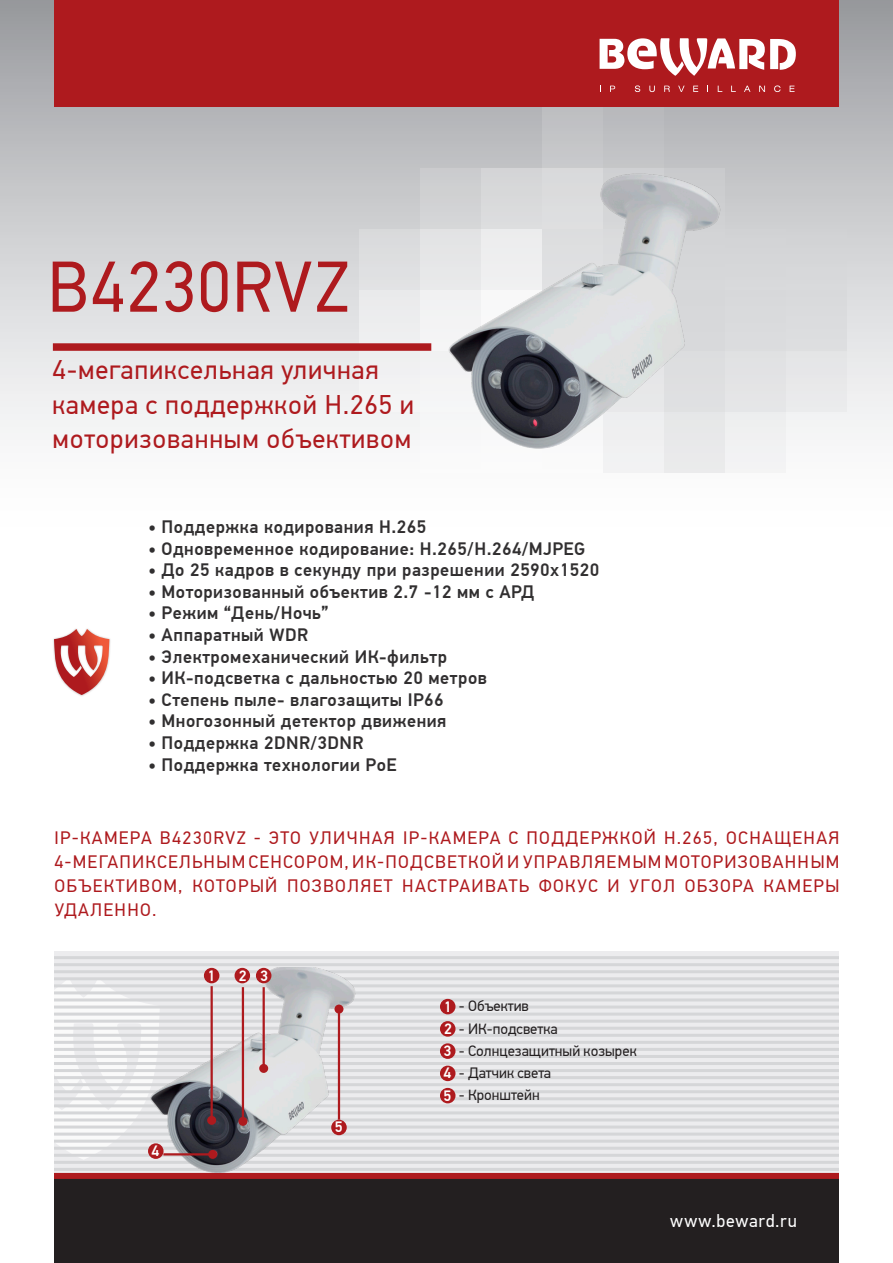
<style>
.page{position:relative;width:893px;height:1263px;background:#fff}
.page>*{position:absolute;margin:0;border:0;box-sizing:border-box;transform-origin:0 0}
.t1{font:72px "PF Din Text Pro";letter-spacing:.025em;color:#ae1a1e;scale:.95 1}
.t2{font:27px/34.5px "PF Din Text Pro";letter-spacing:.03em;color:#ae1a1e}
.t3{font:500 18px "PF Din Text Pro";letter-spacing:.03em;color:#312f30}
.t4{font:18px/24px "PF Din Text Pro";letter-spacing:.075em;color:#ae1a1e;text-align:justify}
.t5{font:18px "PF Din Text Pro";letter-spacing:.04em;color:#fff}
.t6{font:15px/22.2px "PF Din Text Pro";color:#231f20}
.t7{font:500 15px "PF Din Text Pro";color:#fff}
.s1{font-weight:500;color:#fff}
</style>
<div class="page">
<div style="left:54px;top:951px;width:785px;height:222px;background:#ececee"></div>
<svg style="left:54px;top:981px;width:96px;height:178px"></svg>
<hr style="left:54px;top:956px;width:785px;height:3px;background:#d5d6d8">
<hr style="left:54px;top:963px;width:785px;height:3px;background:#d5d6d8">
<hr style="left:54px;top:970px;width:785px;height:3px;background:#d5d6d8">
<hr style="left:54px;top:977px;width:785px;height:3px;background:#d5d6d8">
<hr style="left:54px;top:984px;width:785px;height:3px;background:#d5d6d8">
<hr style="left:54px;top:991px;width:785px;height:3px;background:#d5d6d8">
<hr style="left:54px;top:998px;width:785px;height:3px;background:#d5d6d8">
<hr style="left:54px;top:1005px;width:785px;height:3px;background:#d5d6d8">
<hr style="left:54px;top:1012px;width:785px;height:3px;background:#d5d6d8">
<hr style="left:54px;top:1020px;width:785px;height:3px;background:#d5d6d8">
<hr style="left:54px;top:1027px;width:785px;height:3px;background:#d5d6d8">
<hr style="left:54px;top:1034px;width:785px;height:3px;background:#d5d6d8">
<hr style="left:54px;top:1041px;width:785px;height:3px;background:#d5d6d8">
<hr style="left:54px;top:1048px;width:785px;height:3px;background:#d5d6d8">
<hr style="left:54px;top:1055px;width:785px;height:3px;background:#d5d6d8">
<hr style="left:54px;top:1062px;width:785px;height:3px;background:#d5d6d8">
<hr style="left:54px;top:1069px;width:785px;height:3px;background:#d5d6d8">
<hr style="left:54px;top:1076px;width:785px;height:3px;background:#d5d6d8">
<hr style="left:54px;top:1083px;width:785px;height:3px;background:#d5d6d8">
<hr style="left:54px;top:1090px;width:785px;height:3px;background:#d5d6d8">
<hr style="left:54px;top:1097px;width:785px;height:3px;background:#d5d6d8">
<hr style="left:54px;top:1104px;width:785px;height:3px;background:#d5d6d8">
<hr style="left:54px;top:1111px;width:785px;height:3px;background:#d5d6d8">
<hr style="left:54px;top:1118px;width:785px;height:3px;background:#d5d6d8">
<hr style="left:54px;top:1125px;width:785px;height:3px;background:#d5d6d8">
<hr style="left:54px;top:1132px;width:785px;height:3px;background:#d5d6d8">
<hr style="left:54px;top:1140px;width:785px;height:3px;background:#d5d6d8">
<hr style="left:54px;top:1147px;width:785px;height:3px;background:#d5d6d8">
<hr style="left:54px;top:1154px;width:785px;height:3px;background:#d5d6d8">
<hr style="left:54px;top:1161px;width:785px;height:3px;background:#d5d6d8">
<hr style="left:54px;top:1168px;width:785px;height:3px;background:#d5d6d8">
<svg style="left:0;top:0;width:893px;height:433px;background:#ceced1"></svg>
<div style="left:542px;top:107px;width:61px;height:61px;background:#c3c4c6"></div>
<div style="left:603px;top:107px;width:61px;height:61px;background:#bebfc2"></div>
<div style="left:54px;top:0;width:785px;height:106px;background:#ae1a1e"></div>
<div style="left:420px;top:168px;width:61px;height:61px;background:#d0d1d2"></div>
<div style="left:481px;top:168px;width:61px;height:61px;background:#d4d4d6"></div>
<div style="left:359px;top:229px;width:61px;height:61px;background:#dddedf"></div>
<div style="left:420px;top:229px;width:61px;height:61px;background:#e5e6e7"></div>
<div style="left:359px;top:290px;width:61px;height:61px;background:#ecedee"></div>
<div style="left:420px;top:290px;width:61px;height:61px;background:#f3f3f4"></div>
<div style="left:359px;top:351px;width:61px;height:61px;background:#f2f2f3"></div>
<div style="left:420px;top:351px;width:61px;height:61px;background:#f4f4f4"></div>
<div style="left:420px;top:412px;width:61px;height:61px;background:#fff"></div>
<div style="left:54px;top:1179px;width:785px;height:84px;background:#231f20"></div>
<svg style="left:610px;top:86px;width:5px;height:6px"></svg>
<svg style="left:635px;top:85px;width:5px;height:7px"></svg>
<svg style="left:649px;top:86px;width:6px;height:6px"></svg>
<svg style="left:664px;top:86px;width:6px;height:6px"></svg>
<svg style="left:678px;top:86px;width:7px;height:6px"></svg>
<svg style="left:693px;top:86px;width:5px;height:6px"></svg>
<svg style="left:731px;top:86px;width:5px;height:6px"></svg>
<svg style="left:744px;top:86px;width:6px;height:6px"></svg>
<svg style="left:759px;top:86px;width:6px;height:6px"></svg>
<svg style="left:774px;top:85px;width:7px;height:7px"></svg>
<svg style="left:790px;top:86px;width:4px;height:6px"></svg>
<svg style="left:600px;top:38px;width:196px;height:38px"></svg>
<div style="left:542px;top:168px;width:61px;height:61px;background:#d5d6d8"></div>
<div style="left:603px;top:412px;width:61px;height:61px;background:#f1f2f3"></div>
<div style="left:603px;top:168px;width:61px;height:61px;background:#d5d6d8"></div>
<div style="left:664px;top:412px;width:61px;height:61px;background:#eaeaeb"></div>
<div style="left:664px;top:351px;width:61px;height:61px;background:#dedfe0"></div>
<div style="left:664px;top:290px;width:61px;height:61px;background:#d5d6d8"></div>
<div style="left:664px;top:229px;width:61px;height:61px;background:#d5d6d8"></div>
<div style="left:664px;top:168px;width:61px;height:61px;background:#c9cacd"></div>
<div style="left:725px;top:412px;width:61px;height:61px;background:#f1f1f2"></div>
<div style="left:725px;top:351px;width:61px;height:61px;background:#e3e3e5"></div>
<div style="left:725px;top:290px;width:61px;height:61px;background:#d5d6d8"></div>
<div style="left:725px;top:229px;width:61px;height:61px;background:#d5d6d8"></div>
<div style="left:786px;top:351px;width:61px;height:61px;background:#e8e8e9"></div>
<div style="left:786px;top:290px;width:61px;height:61px;background:#d5d6d8"></div>
<div style="left:786px;top:229px;width:61px;height:61px;background:#d5d6d8"></div>
<div style="left:53px;top:343px;width:378px;height:8px;background:#ae1a1e"></div>
<div style="left:52px;top:627px;width:59px;height:70px;background:#220101;opacity:.25"></div>
<svg style="left:54px;top:629px;width:55px;height:66px"></svg>
<div style="left:54px;top:1173px;width:785px;height:6px;background:#ae1a1e"></div>
<div style="left:440px;top:999px;width:15px;height:15px;background:#ae1a1e;border-radius:50%"></div>
<div style="left:440px;top:1021px;width:15px;height:16px;background:#ae1a1e;border-radius:50%"></div>
<div style="left:440px;top:1043px;width:15px;height:16px;background:#ae1a1e;border-radius:50%"></div>
<div style="left:440px;top:1065px;width:15px;height:16px;background:#ae1a1e;border-radius:50%"></div>
<div style="left:440px;top:1088px;width:15px;height:15px;background:#ae1a1e;border-radius:50%"></div>
<img style="left:449px;top:173px;width:271px;height:276px">
<img style="left:150px;top:967px;width:206px;height:206px">
<div style="left:235px;top:968px;width:15px;height:15px;background:#ae1a1e;border-radius:50%"></div>
<hr style="left:242px;top:987px;width:2px;height:134px;background:#ae1a1e">
<div style="left:238px;top:1117px;width:9px;height:9px;background:#ae1a1e;border-radius:50%"></div>
<div style="left:256px;top:968px;width:15px;height:15px;background:#ae1a1e;border-radius:50%"></div>
<hr style="left:263px;top:987px;width:2px;height:81px;background:#ae1a1e">
<div style="left:259px;top:1064px;width:9px;height:9px;background:#ae1a1e;border-radius:50%"></div>
<div style="left:204px;top:968px;width:15px;height:15px;background:#ae1a1e;border-radius:50%"></div>
<hr style="left:211px;top:986px;width:2px;height:134px;background:#ae1a1e">
<div style="left:207px;top:1116px;width:9px;height:9px;background:#ae1a1e;border-radius:50%"></div>
<div style="left:148px;top:1143px;width:16px;height:16px;background:#ae1a1e;border-radius:50%"></div>
<hr style="left:163px;top:1153px;width:50px;height:2px;background:#ae1a1e">
<div style="left:208px;top:1150px;width:9px;height:9px;background:#ae1a1e;border-radius:50%"></div>
<div style="left:331px;top:1120px;width:16px;height:15px;background:#ae1a1e;border-radius:50%"></div>
<hr style="left:338px;top:1009px;width:2px;height:111px;background:#ae1a1e">
<div style="left:334px;top:1004px;width:9px;height:9px;background:#ae1a1e;border-radius:50%"></div>
<h1 class="t1" style="left:48px;top:244px;width:319px">B4230RVZ</h1>
<h2 class="t2" style="left:52px;top:353px;width:363px">4-мегапиксельная уличная камера с поддержкой H.265 и моторизованным объективом</h2>
<p class="t3" style="left:148px;top:516px;width:280px">• Поддержка кодирования H.265</p>
<p class="t3" style="left:148px;top:538px;width:439px">• Одновременное кодирование: H.265/H.264/MJPEG</p>
<p class="t3" style="left:148px;top:559px;width:453px">• До 25 кадров в секунду при разрешении 2590x1520</p>
<p class="t3" style="left:148px;top:581px;width:388px">• Моторизованный объектив 2.7 -12 мм c АРД</p>
<p class="t3" style="left:148px;top:602px;width:182px">• Режим “День/Ночь”</p>
<p class="t3" style="left:148px;top:624px;width:162px">• Аппаратный WDR</p>
<p class="t3" style="left:148px;top:646px;width:300px">• Электромеханический ИК-фильтр</p>
<p class="t3" style="left:148px;top:667px;width:340px">• ИК-подсветка с дальностью 20 метров</p>
<p class="t3" style="left:148px;top:689px;width:297px">• Степень пыле- влагозащиты IP66</p>
<p class="t3" style="left:148px;top:710px;width:300px">• Многозонный детектор движения</p>
<p class="t3" style="left:148px;top:732px;width:217px">• Поддержка 2DNR/3DNR</p>
<p class="t3" style="left:148px;top:754px;width:250px">• Поддержка технологии PoE</p>
<p class="t4" style="left:54px;top:825px;width:786px">IP-КАМЕРА B4230RVZ - ЭТО УЛИЧНАЯ IP-КАМЕРА С ПОДДЕРЖКОЙ H.265, ОСНАЩЕНАЯ 4-МЕГАПИКСЕЛЬНЫМ СЕНСОРОМ, ИК-ПОДСВЕТКОЙ И УПРАВЛЯЕМЫМ МОТОРИЗОВАННЫМ ОБЪЕКТИВОМ, КОТОРЫЙ ПОЗВОЛЯЕТ НАСТРАИВАТЬ ФОКУС И УГОЛ ОБЗОРА КАМЕРЫ УДАЛЕННО.</p>
<p class="t7" style="left:207px;top:966px;width:9px">1</p>
<p class="t7" style="left:239px;top:966px;width:31px">2 3</p>
<p class="t7" style="left:152px;top:1142px;width:9px">4</p>
<p class="t7" style="left:335px;top:1118px;width:9px">5</p>
<p class="t6" style="left:444px;top:995px;width:195px"><span class="s1">1</span> - Объектив<br><span class="s1">2</span> - ИК-подсветка<br><span class="s1">3</span> - Солнцезащитный козырек<br><span class="s1">4</span> - Датчик света<br><span class="s1">5</span> - Кронштейн</p>
<p class="t5" style="left:670px;top:1210px;width:128px">www.beward.ru</p>
</div>
